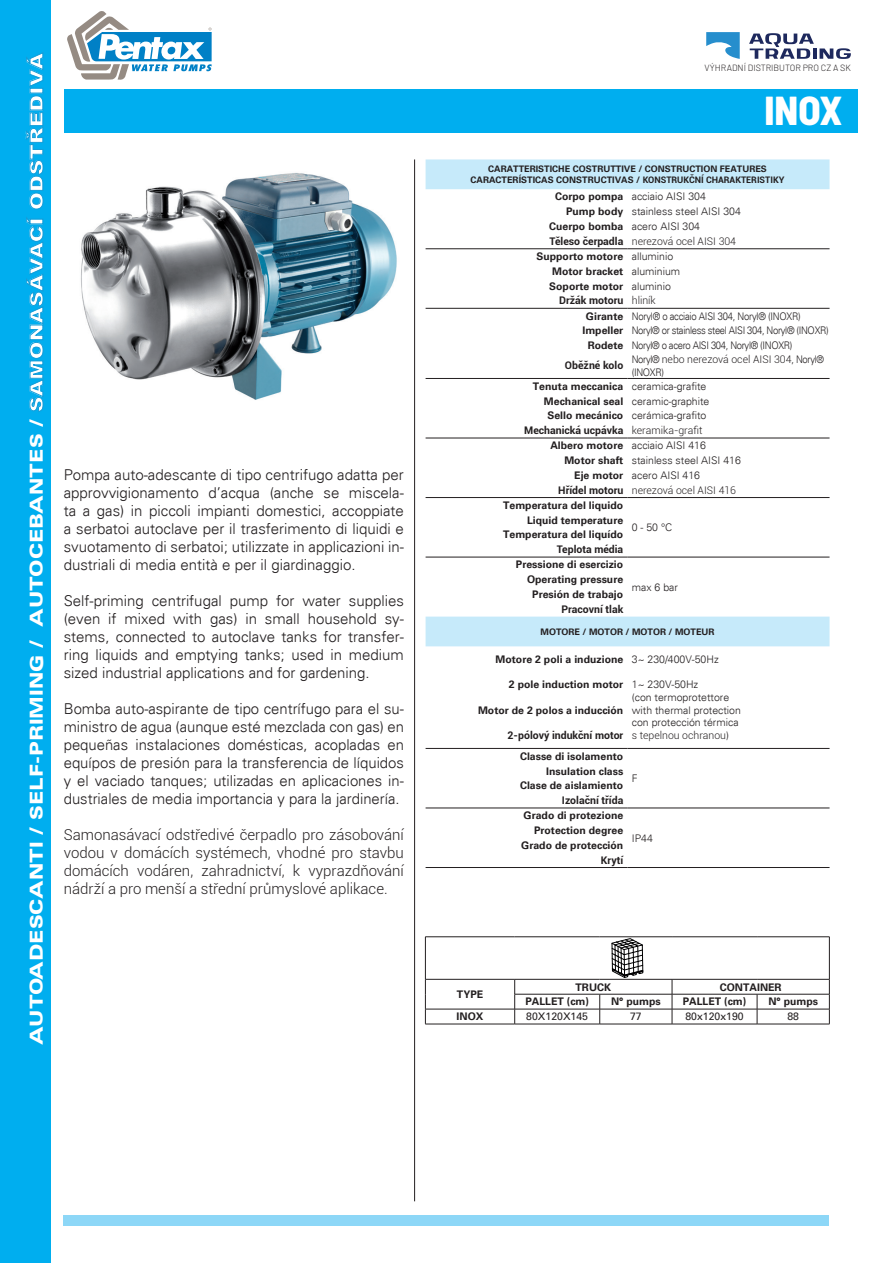
<style>
.page{position:relative;width:893px;height:1263px;background:#fff}
.page>*{position:absolute;margin:0;border:0;box-sizing:border-box;transform-origin:0 0}
.t1{font:800 semi-condensed 40.5px "Barlow";color:#fff}
.t2{font:900 expanded 18px "Univers";color:#fff}
.t3{font:300 15px/18px "Univers";color:#231f20;text-align:justify}
.t4{font:300 15px/18px "Roboto";color:#231f20;text-align:justify}
.t5{font:700 10.5px/14.9px "Univers";color:#231f20;text-align:right}
.t6{font:300 10.5px/12.6px "Univers";color:#231f20}
.t7{font:700 10.5px "Roboto";color:#231f20}
.t8{font:300 10.5px "Roboto";color:#231f20}
.t9{font:300 10.5px "Univers";letter-spacing:-.035em;color:#231f20;scale:.9 1}
.t10{font:300 10.5px "Univers";letter-spacing:-.025em;color:#231f20;scale:.9 1}
.t11{font:10.5px "Univers";color:#231f20}
.t12{font:300 10.5px "Univers";color:#231f20;scale:.9 1}
.t13{font:700 9px/10.8px "Univers";color:#231f20;text-align:center}
.t14{font:300 9px "Barlow";color:#231f20}
.s1{font-family:"Arial";font-stretch:normal}
.s2{font-family:"Roboto"}
.s3{font-weight:700}
.s4{font-weight:300}
.s5{font-family:"Univers"}
</style>
<div class="page">
<div style="left:0;top:0;width:51px;height:1263px;background:#00aeef"></div>
<svg style="left:426px;top:159px;width:403px;height:487px"></svg>
<hr style="left:628px;top:867px;width:201px;height:1px;background:#231f20">
<hr style="left:426px;top:248px;width:202px;height:1px;background:#231f20">
<hr style="left:426px;top:308px;width:202px;height:1px;background:#231f20">
<hr style="left:628px;top:308px;width:201px;height:1px;background:#231f20">
<hr style="left:426px;top:378px;width:202px;height:1px;background:#231f20">
<hr style="left:628px;top:378px;width:201px;height:1px;background:#231f20">
<hr style="left:426px;top:438px;width:202px;height:1px;background:#231f20">
<hr style="left:628px;top:438px;width:201px;height:1px;background:#231f20">
<hr style="left:628px;top:248px;width:201px;height:1px;background:#231f20">
<hr style="left:426px;top:497px;width:202px;height:1px;background:#231f20">
<hr style="left:628px;top:497px;width:201px;height:1px;background:#231f20">
<hr style="left:426px;top:557px;width:202px;height:1px;background:#231f20">
<hr style="left:628px;top:557px;width:201px;height:1px;background:#231f20">
<hr style="left:426px;top:748px;width:202px;height:1px;background:#231f20">
<hr style="left:628px;top:748px;width:201px;height:1px;background:#231f20">
<hr style="left:426px;top:808px;width:202px;height:1px;background:#231f20">
<hr style="left:628px;top:808px;width:201px;height:1px;background:#231f20">
<hr style="left:426px;top:867px;width:202px;height:1px;background:#231f20">
<img style="left:81px;top:173px;width:316px;height:227px">
<hr style="left:425px;top:936px;width:90px;height:1px;background:#231f20">
<hr style="left:515px;top:936px;width:85px;height:1px;background:#231f20">
<hr style="left:600px;top:936px;width:72px;height:1px;background:#231f20">
<hr style="left:672px;top:936px;width:85px;height:1px;background:#231f20">
<hr style="left:757px;top:936px;width:72px;height:1px;background:#231f20">
<hr style="left:425px;top:1024px;width:90px;height:1px;background:#231f20">
<hr style="left:515px;top:1024px;width:85px;height:1px;background:#231f20">
<hr style="left:600px;top:1024px;width:72px;height:1px;background:#231f20">
<hr style="left:672px;top:1024px;width:85px;height:1px;background:#231f20">
<hr style="left:757px;top:1024px;width:72px;height:1px;background:#231f20">
<svg style="left:425px;top:937px;width:405px;height:87px"></svg>
<hr style="left:414px;top:159px;width:1px;height:1042px;background:#231f20">
<div style="left:64px;top:1215px;width:765px;height:11px;background:#8dd7f7"></div>
<svg style="left:26px;top:217px;width:18px;height:195px"></svg>
<svg style="left:26px;top:95px;width:18px;height:114px"></svg>
<div style="left:30px;top:88px;width:13px;height:5px;border:1px solid #159dd9"></div>
<svg style="left:26px;top:52px;width:17px;height:35px"></svg>
<div style="left:64px;top:89px;width:793px;height:44px;background:#00aeef"></div>
<svg style="left:67px;top:11px;width:145px;height:69px"></svg>
<svg style="left:706px;top:32px;width:34px;height:27px"></svg>
<svg style="left:749px;top:33px;width:102px;height:26px"></svg>
<p class="t2" style="left:26px;top:1045px;width:994px;rotate:-90deg">AUTOADESCANTI / SELF-PRIMING / AUTOCEBANTES / <span class="s1">SAMONASÁVACÍ ODSTŘEDIVÁ</span></p>
<p class="t3" style="left:64px;top:465px;width:342px">Pompa auto-adescante di tipo centrifugo adatta per approvvigionamento d’acqua (anche se miscela&shy;ta a gas) in piccoli impianti domestici, accoppiate a serbatoi autoclave per il trasferimento di liquidi e svuotamento di serbatoi; utilizzate in applicazioni in&shy;dustriali di media entità e per il giardinaggio.</p>
<p class="t3" style="left:64px;top:591px;width:342px">Self-priming centrifugal pump for water supplies (even if mixed with gas) in small household sy&shy;stems, connected to autoclave tanks for transfer&shy;ring liquids and emptying tanks; used in medium sized industrial applications and for gardening.</p>
<p class="t3" style="left:64px;top:699px;width:342px">Bomba auto-aspirante de tipo centrífugo para el su&shy;ministro de agua (aunque esté mezclada con gas) en pequeñas instalaciones domésticas, acopladas en equípos de presión para la transferencia de líquidos y el vaciado tanques; utilizadas en aplicaciones in&shy;dustriales de media importancia y para la jardinería.</p>
<p class="t4" style="left:64px;top:825px;width:342px">Samonasávací odstředivé čerpadlo pro zásobování vodou v domácích systémech, vhodné pro stavbu domácích vodáren, zahradnictví, k vyprazdňování nádrží a pro menší a střední průmyslové aplikace.</p>
<p class="t14" style="left:705px;top:62px;width:148px">VÝHRADNÍ DISTRIBUTOR PRO CZ A SK</p>
<h1 class="t1" style="left:764px;top:85px;width:79px">INOX</h1>
<p class="t13" style="left:471px;top:164px;width:315px">CARATTERISTICHE COSTRUTTIVE / CONSTRUCTION FEATURES<br>CARACTERÍSTICAS CONSTRUCTIVAS / <span class="s2">KONSTRUKČNÍ CHARAKTERISTIKY</span></p>
<p class="t6" style="left:555px;top:190px;width:152px"><span class="s3">Corpo pompa</span> acciaio AISI 304</p>
<p class="t6" style="left:566px;top:205px;width:176px"><span class="s3">Pump body</span> stainless steel AISI 304</p>
<p class="t6" style="left:549px;top:220px;width:152px"><span class="s3">Cuerpo bomba</span> acero AISI 304</p>
<p class="t8" style="left:549px;top:234px;width:188px"><span class="s3">Těleso čerpadla</span> nerezová ocel AISI 304</p>
<p class="t5" style="left:549px;top:249px;width:133px;text-align:left;text-indent:-13px">Supporto motore <span class="s4">alluminio<br></span>Motor bracket <span class="s4">aluminium<br></span>Soporte motor <span class="s4">aluminio</span></p>
<p class="t7" style="left:559px;top:293px;width:98px">Držák motoru <span class="s4">hliník</span></p>
<p class="t10" style="left:586px;top:310px;width:240px"><span class="s3">Girante</span> Noryl® o acciaio AISI 304, Noryl® (INOXR)</p>
<p class="t9" style="left:582px;top:324px;width:275px"><span class="s3">Impeller</span> Noryl® or stainless steel AISI 304, Noryl® (INOXR)</p>
<p class="t9" style="left:588px;top:339px;width:229px"><span class="s3">Rodete</span> Noryl® o acero AISI 304, Noryl® (INOXR)</p>
<p class="t7" style="left:565px;top:358px;width:60px">Oběžné kolo</p>
<p class="t8" style="left:632px;top:352px;width:194px"><span class="s5">Noryl®</span> nebo nerezová ocel AISI 304<span class="s5">, Noryl®</span></p>
<p class="t12" style="left:632px;top:366px;width:37px">(INOXR)</p>
<p class="t6" style="left:533px;top:380px;width:175px"><span class="s3">Tenuta meccanica</span> ceramica-grafite</p>
<p class="t6" style="left:544px;top:394px;width:167px"><span class="s3">Mechanical seal</span> ceramic-graphite</p>
<p class="t6" style="left:547px;top:409px;width:161px"><span class="s3">Sello mecánico</span> cerámica-grafito</p>
<p class="t7" style="left:524px;top:423px;width:180px">Mechanická ucpávka <span class="s4">keramika-grafit</span></p>
<p class="t6" style="left:550px;top:439px;width:157px"><span class="s3">Albero motore</span> acciaio AISI 416</p>
<p class="t6" style="left:564px;top:454px;width:178px"><span class="s3">Motor shaft</span> stainless steel AISI 416</p>
<p class="t6" style="left:574px;top:469px;width:127px"><span class="s3">Eje motor</span> acero AISI 416</p>
<p class="t8" style="left:558px;top:483px;width:179px"><span class="s3">Hřídel motoru</span> nerezová ocel AISI 416</p>
<p class="t5" style="left:503px;top:498px;width:122px">Temperatura del liquido</p>
<p class="t6" style="left:632px;top:521px;width:42px">0 - 50 °C</p>
<p class="t5" style="left:503px;top:512px;width:122px">Liquid temperature<br>Temperatura del liquído</p>
<p class="t7" style="left:557px;top:542px;width:68px">Teplota média</p>
<p class="t5" style="left:516px;top:557px;width:109px">Pressione di esercizio</p>
<p class="t5" style="left:527px;top:572px;width:98px;text-align:center">Operating pressure<br>Presión de trabajo</p>
<p class="t7" style="left:561px;top:602px;width:63px">Pracovní tlak</p>
<p class="t13" style="left:541px;top:626px;width:176px">MOTORE / MOTOR / MOTOR / MOTEUR</p>
<p class="t5" style="left:496px;top:652px;width:225px">Motore 2 poli a induzione <span class="s4">3~ 230/400V-50Hz</span></p>
<p class="t6" style="left:632px;top:678px;width:111px">1~ 230V-50Hz<br>(con termoprotettore with thermal protection con protección térmica</p>
<p class="t8" style="left:632px;top:728px;width:99px">s tepelnou ochranou<span class="s5">)</span></p>
<p class="t6" style="left:632px;top:581px;width:48px">max 6 bar</p>
<p class="t5" style="left:509px;top:677px;width:116px">2 pole induction motor</p>
<p class="t5" style="left:478px;top:703px;width:147px">Motor de 2 polos a inducción</p>
<p class="t7" style="left:508px;top:728px;width:117px">2-pólový indukční motor</p>
<p class="t5" style="left:520px;top:749px;width:105px">Classe di isolamento</p>
<p class="t5" style="left:520px;top:763px;width:105px">Insulation class<br>Clase de aislamiento</p>
<p class="t7" style="left:562px;top:793px;width:63px">Izolační třída</p>
<p class="t5" style="left:524px;top:808px;width:101px">Grado di protezione</p>
<p class="t6" style="left:632px;top:772px;width:7px">F</p>
<p class="t5" style="left:521px;top:823px;width:104px">Protection degree<br>Grado de protección</p>
<p class="t7" style="left:601px;top:852px;width:24px">Krytí</p>
<p class="t6" style="left:632px;top:831px;width:23px">IP44</p>
<p class="t5" style="left:457px;top:987px;width:28px">TYPE</p>
<p class="t5" style="left:576px;top:979px;width:37px">TRUCK</p>
<p class="t5" style="left:720px;top:979px;width:63px">CONTAINER</p>
<p class="t5" style="left:525px;top:994px;width:65px">PALLET (cm)</p>
<p class="t5" style="left:611px;top:994px;width:51px">N° pumps</p>
<p class="t5" style="left:683px;top:994px;width:65px">PALLET (cm)</p>
<p class="t5" style="left:768px;top:994px;width:51px">N° pumps</p>
<p class="t5" style="left:457px;top:1009px;width:28px">INOX</p>
<p class="t11" style="left:526px;top:1010px;width:63px">80X120X145</p>
<p class="t11" style="left:630px;top:1010px;width:13px">77</p>
<p class="t11" style="left:685px;top:1010px;width:60px">80x120x190</p>
<p class="t11" style="left:787px;top:1010px;width:13px">88</p>
</div>
